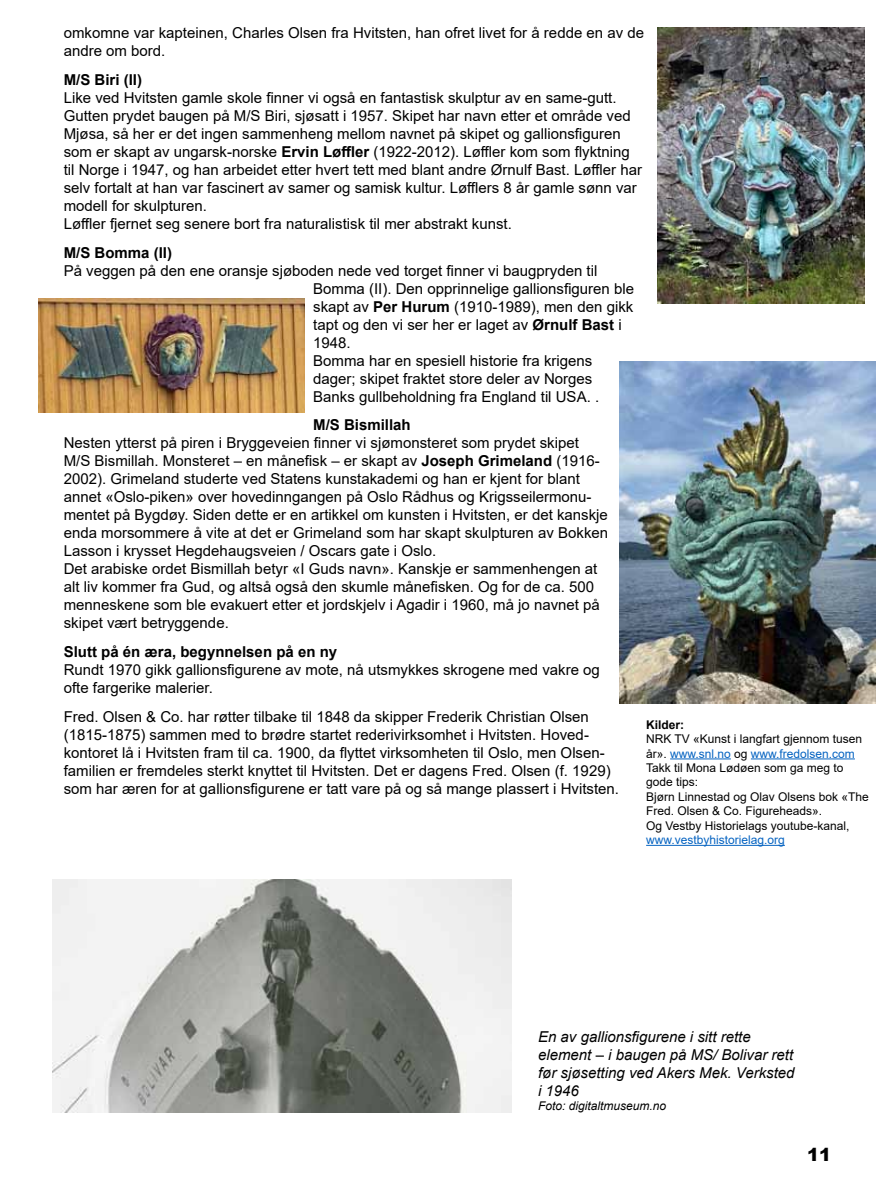
<style>
.page{position:relative;width:893px;height:1178px;background:#fff}
.page>*{position:absolute;margin:0;border:0;box-sizing:border-box;transform-origin:0 0}
.t1{font:900 18px "Arial";color:#000}
.t2{font:15px/18px "Arial";color:#000}
.t3{font:italic 15px/18px "Arial";color:#000}
.t4{font:700 15px "Arial";color:#000}
.t5{font:12px/14.4px "Arial";color:#000}
.t6{font:12px "Arial";color:#0563c1}
.t7{font:italic 12px "Arial";color:#000}
.t8{font:700 12px "Arial";color:#000}
.s1{font-weight:700}
.s2{color:#0563c1}
</style>
<div class="page">
<img style="left:657px;top:27px;width:207px;height:276px">
<img style="left:39px;top:298px;width:266px;height:114px">
<img style="left:619px;top:362px;width:257px;height:342px">
<hr style="left:670px;top:758px;width:61px;height:1px;background:#0563c1">
<hr style="left:751px;top:758px;width:104px;height:1px;background:#0563c1">
<hr style="left:646px;top:845px;width:139px;height:1px;background:#0563c1">
<img style="left:52px;top:880px;width:459px;height:233px">
<p class="t2" style="left:64px;top:24px;width:582px">omkomne var kapteinen, Charles Olsen fra Hvitsten, han ofret livet for å redde en av de andre om bord.</p>
<p class="t4" style="left:64px;top:69px;width:80px">M/S Biri (II)</p>
<p class="t2" style="left:64px;top:88px;width:580px">Like ved Hvitsten gamle skole finner vi også en fantastisk skulptur av en same-gutt.<br>Gutten prydet baugen på M/S Biri, sjøsatt i 1957. Skipet har navn etter et område ved Mjøsa, så her er det ingen sammenheng mellom navnet på skipet og gallionsfiguren som er skapt av ungarsk-norske <span class="s1">Ervin Løffler</span> (1922-2012). Løffler kom som flyktning til Norge i 1947, og han arbeidet etter hvert tett med blant andre Ørnulf Bast. Løffler har selv fortalt at han var fascinert av samer og samisk kultur. Løfflers 8 år gamle sønn var modell for skulpturen.<br>Løffler fjernet seg senere bort fra naturalistisk til mer abstrakt kunst.</p>
<p class="t4" style="left:64px;top:242px;width:110px">M/S Bomma (II)</p>
<p class="t2" style="left:313px;top:261px;width:322px;text-indent:-249px">På veggen på den ene oransje sjøboden nede ved torget finner vi baugpryden til Bomma (II). Den opprinnelige gallionsfiguren ble skapt av <span class="s1">Per Hurum</span> (1910-1989), men den gikk tapt og den vi ser her er laget av <span class="s1">Ørnulf Bast</span> i 1948.<br>Bomma har en spesiell historie fra krigens dager; skipet fraktet store deler av Norges Banks gullbeholdning fra England til USA. .</p>
<p class="t4" style="left:313px;top:414px;width:99px">M/S Bismillah</p>
<p class="t2" style="left:64px;top:434px;width:546px">Nesten ytterst på piren i Bryggeveien finner vi sjømonsteret som prydet skipet M/S Bismillah. Monsteret – en månefisk – er skapt av <span class="s1">Joseph Grimeland</span> (1916- 2002). Grimeland studerte ved Statens kunstakademi og han er kjent for blant annet «Oslo-piken» over hovedinngangen på Oslo Rådhus og Krigsseilermonu&shy;mentet på Bygdøy. Siden dette er en artikkel om kunsten i Hvitsten, er det kanskje enda morsommere å vite at det er Grimeland som har skapt skulpturen av Bokken Lasson i krysset Hegdehaugsveien / Oscars gate i Oslo.<br>Det arabiske ordet Bismillah betyr «I Guds navn». Kanskje er sammenhengen at alt liv kommer fra Gud, og altså også den skumle månefisken. Og for de ca. 500 menneskene som ble evakuert etter et jordskjelv i Agadir i 1960, må jo navnet på skipet vært betryggende.</p>
<p class="t4" style="left:64px;top:641px;width:275px">Slutt på én æra, begynnelsen på en ny</p>
<p class="t2" style="left:64px;top:661px;width:538px">Rundt 1970 gikk gallionsfigurene av mote, nå utsmykkes skrogene med vakre og ofte fargerike malerier.</p>
<p class="t2" style="left:64px;top:708px;width:557px">Fred. Olsen &amp; Co. har røtter tilbake til 1848 da skipper Frederik Christian Olsen (1815-1875) sammen med to brødre startet rederivirksomhet i Hvitsten. Hoved&shy;kontoret lå i Hvitsten fram til ca. 1900, da flyttet virksomheten til Oslo, men Olsen&shy;familien er fremdeles sterkt knyttet til Hvitsten. Det er dagens Fred. Olsen (f. 1929) som har æren for at gallionsfigurene er tatt vare på og så mange plassert i Hvitsten.</p>
<p class="t8" style="left:646px;top:716px;width:40px">Kilder:</p>
<p class="t5" style="left:646px;top:732px;width:224px">NRK TV «Kunst i langfart gjennom tusen år». <span class="s2">www.snl.no</span> og <span class="s2">www.fredolsen.com<br></span>Takk til Mona Lødøen som ga meg to gode tips:<br>Bjørn Linnestad og Olav Olsens bok «The<br>Fred. Olsen &amp; Co. Figureheads».<br>Og Vestby Historielags youtube-kanal,</p>
<p class="t6" style="left:646px;top:831px;width:140px">www.vestbyhistorielag.org</p>
<p class="t3" style="left:538px;top:1028px;width:258px">En av gallionsfigurene i sitt rette element – i baugen på MS/ Bolivar rett før sjøsetting ved Akers Mek. Verksted i 1946</p>
<p class="t7" style="left:538px;top:1098px;width:130px">Foto: digitaltmuseum.no</p>
<p class="t1" style="left:807px;top:1141px;width:26px">11</p>
</div>
